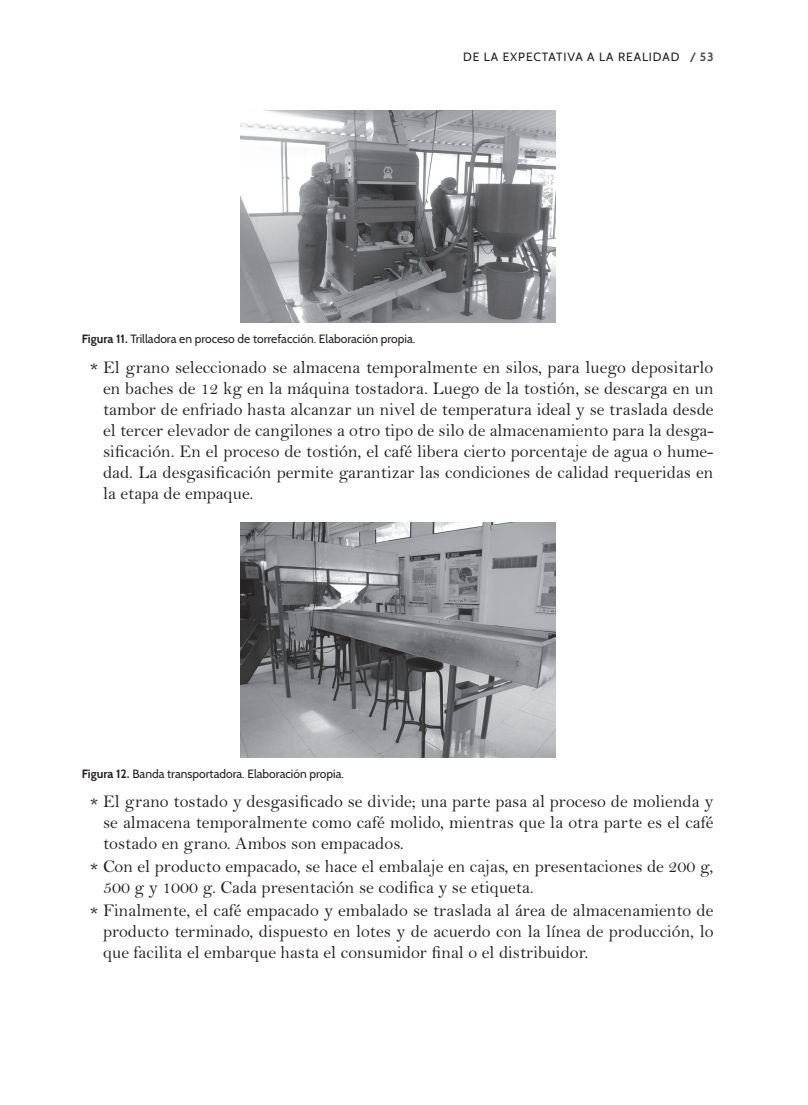
<style>
.page{position:relative;width:808px;height:1105px;background:#fff}
.page>*{position:absolute;margin:0;border:0;box-sizing:border-box;transform-origin:0 0}
.t1{font:18px/21px "Bell MT Std";color:#231f20;text-align:justify}
.t2{font:12px "Cabin";color:#231f20}
.t3{font:12px "Cabin";letter-spacing:.075em;color:#231f20}
.s1{font-weight:700;color:#4b4c4d}
.s2{font-weight:700}
.s3{font-family:"Cabin";font-weight:600}
</style>
<div class="page">
<img style="left:240px;top:110px;width:315px;height:212px">
<img style="left:240px;top:522px;width:315px;height:236px">
<p class="t3" style="left:463px;top:49px;width:252px">De la expectativa a la realidad <span class="s1">/ 53</span></p>
<p class="t2" style="left:82px;top:332px;width:335px"><span class="s2">Figura 11.</span> Trilladora en proceso de torrefacción. Elaboración propia.</p>
<p class="t1" style="left:103px;top:357px;width:612px;text-indent:-13px"><span class="s3">*</span> El grano seleccionado se almacena temporalmente en silos, para luego depositarlo en baches de 12 kg en la máquina tostadora. Luego de la tostión, se descarga en un tambor de enfriado hasta alcanzar un nivel de temperatura ideal y se traslada desde el tercer elevador de cangilones a otro tipo de silo de almacenamiento para la desga&shy;sificación. En el proceso de tostión, el café libera cierto porcentaje de agua o hume&shy;dad. La desgasificación permite garantizar las condiciones de calidad requeridas en la etapa de empaque.</p>
<p class="t2" style="left:82px;top:766px;width:264px"><span class="s2">Figura 12.</span> Banda transportadora. Elaboración propia.</p>
<p class="t1" style="left:103px;top:791px;width:612px;text-indent:-13px"><span class="s3">*</span> El grano tostado y desgasificado se divide; una parte pasa al proceso de molienda y se almacena temporalmente como café molido, mientras que la otra parte es el café tostado en grano. Ambos son empacados.</p>
<p class="t1" style="left:103px;top:856px;width:612px;text-indent:-13px"><span class="s3">*</span> Con el producto empacado, se hace el embalaje en cajas, en presentaciones de 200 g,<br>500 g y 1000 g. Cada presentación se codifica y se etiqueta.</p>
<p class="t1" style="left:103px;top:900px;width:612px;text-indent:-13px"><span class="s3">*</span> Finalmente, el café empacado y embalado se traslada al área de almacenamiento de producto terminado, dispuesto en lotes y de acuerdo con la línea de producción, lo que facilita el embarque hasta el consumidor final o el distribuidor.</p>
</div>
